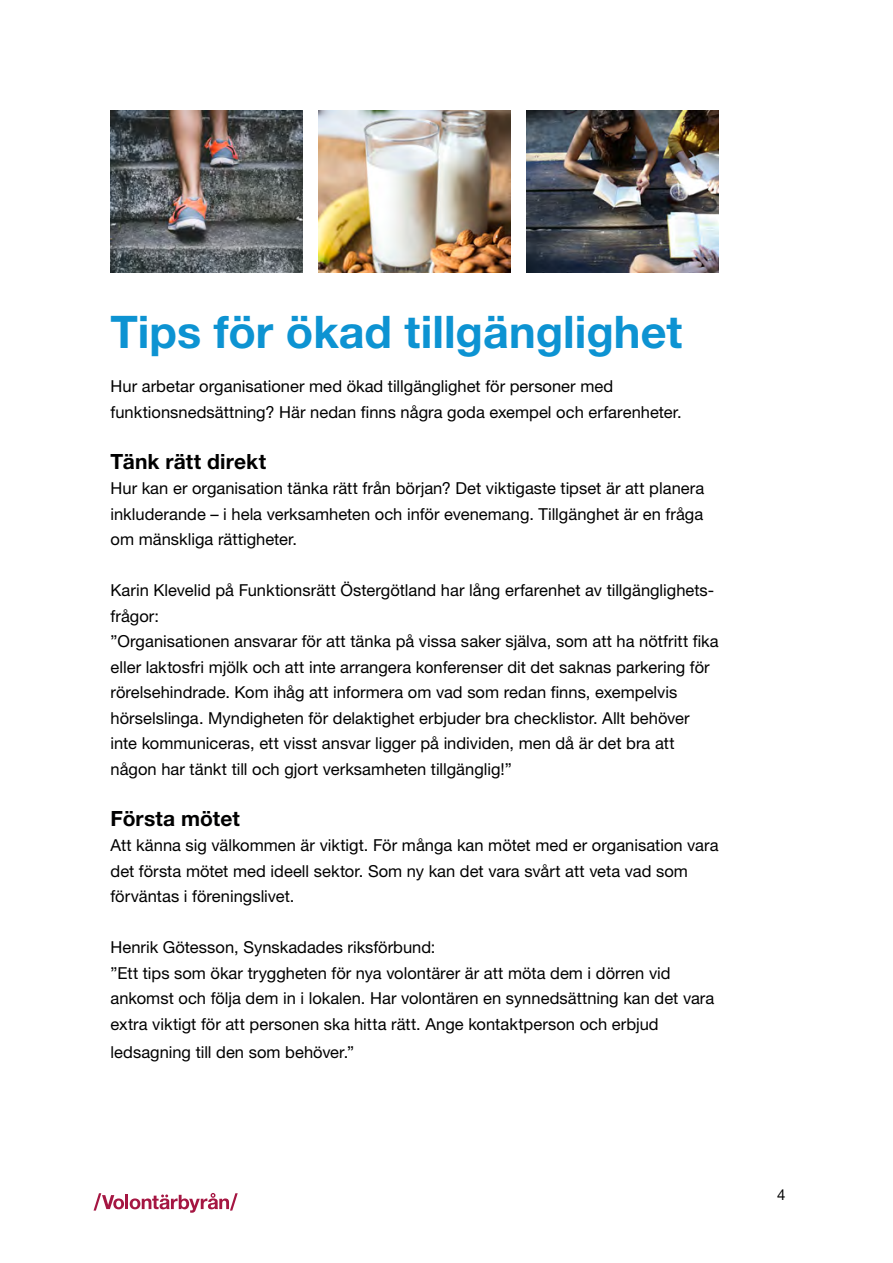
<style>
.page{position:relative;width:893px;height:1263px;background:#fff}
.page>*{position:absolute;margin:0;border:0;box-sizing:border-box;transform-origin:0 0}
.t1{font:700 45px "Helvetica Neue LT Std";color:#0d93d2}
.t2{font:700 21px "Helvetica Neue LT Std";letter-spacing:.01em;color:#000}
.t3{font:700 21px "Helvetica Neue LT Std";color:#000001}
.t4{font:16.5px/25.5px "Helvetica Neue LT Std";color:#000}
.t5{font:15px "Helvetica Neue LT Std";color:#000}
</style>
<div class="page">
<hr style="left:125px;top:1195px;width:3px;height:14px;background:#a51642">
<svg style="left:94px;top:1193px;width:30px;height:17px"></svg>
<svg style="left:130px;top:1193px;width:108px;height:20px"></svg>
<img style="left:111px;top:111px;width:192px;height:162px">
<img style="left:526px;top:111px;width:193px;height:162px">
<img style="left:318px;top:111px;width:193px;height:162px">
<h1 class="t1" style="left:111px;top:304px;width:573px">Tips för ökad tillgänglighet</h1>
<p class="t4" style="left:111px;top:373px;width:573px">Hur arbetar organisationer med ökad tillgänglighet för personer med funktionsnedsättning? Här nedan finns några goda exempel och erfarenheter.</p>
<p class="t2" style="left:111px;top:448px;width:157px">Tänk rätt direkt</p>
<p class="t4" style="left:111px;top:475px;width:595px;text-align:justify">Hur kan er organisation tänka rätt från början? Det viktigaste tipset är att planera inkluderande – i hela verksamheten och inför evenemang. Tillgänghet är en fråga om mänskliga rättigheter.</p>
<p class="t4" style="left:111px;top:577px;width:610px">Karin Klevelid på Funktionsrätt Östergötland har lång erfarenhet av tillgänglighets&shy;frågor:<br>”Organisationen ansvarar för att tänka på vissa saker själva, som att ha nötfritt fika eller laktosfri mjölk och att inte arrangera konferenser dit det saknas parkering för rörelsehindrade. Kom ihåg att informera om vad som redan finns, exempelvis hörselslinga. Myndigheten för delaktighet erbjuder bra checklistor. Allt behöver inte kommuniceras, ett visst ansvar ligger på individen, men då är det bra att någon har tänkt till och gjort verksamheten tillgänglig!”</p>
<p class="t3" style="left:111px;top:805px;width:131px">Första mötet</p>
<p class="t4" style="left:111px;top:832px;width:610px">Att känna sig välkommen är viktigt. För många kan mötet med er organisation vara det första mötet med ideell sektor. Som ny kan det vara svårt att veta vad som förväntas i föreningslivet.</p>
<p class="t4" style="left:111px;top:934px;width:605px">Henrik Götesson, Synskadades riksförbund:<br>”Ett tips som ökar tryggheten för nya volontärer är att möta dem i dörren vid ankomst och följa dem in i lokalen. Har volontären en synnedsättning kan det vara extra viktigt för att personen ska hitta rätt. Ange kontaktperson och erbjud</p>
<p class="t4" style="left:111px;top:1039px;width:245px">ledsagning till den som behöver.”</p>
<p class="t5" style="left:777px;top:1186px;width:10px">4</p>
</div>
